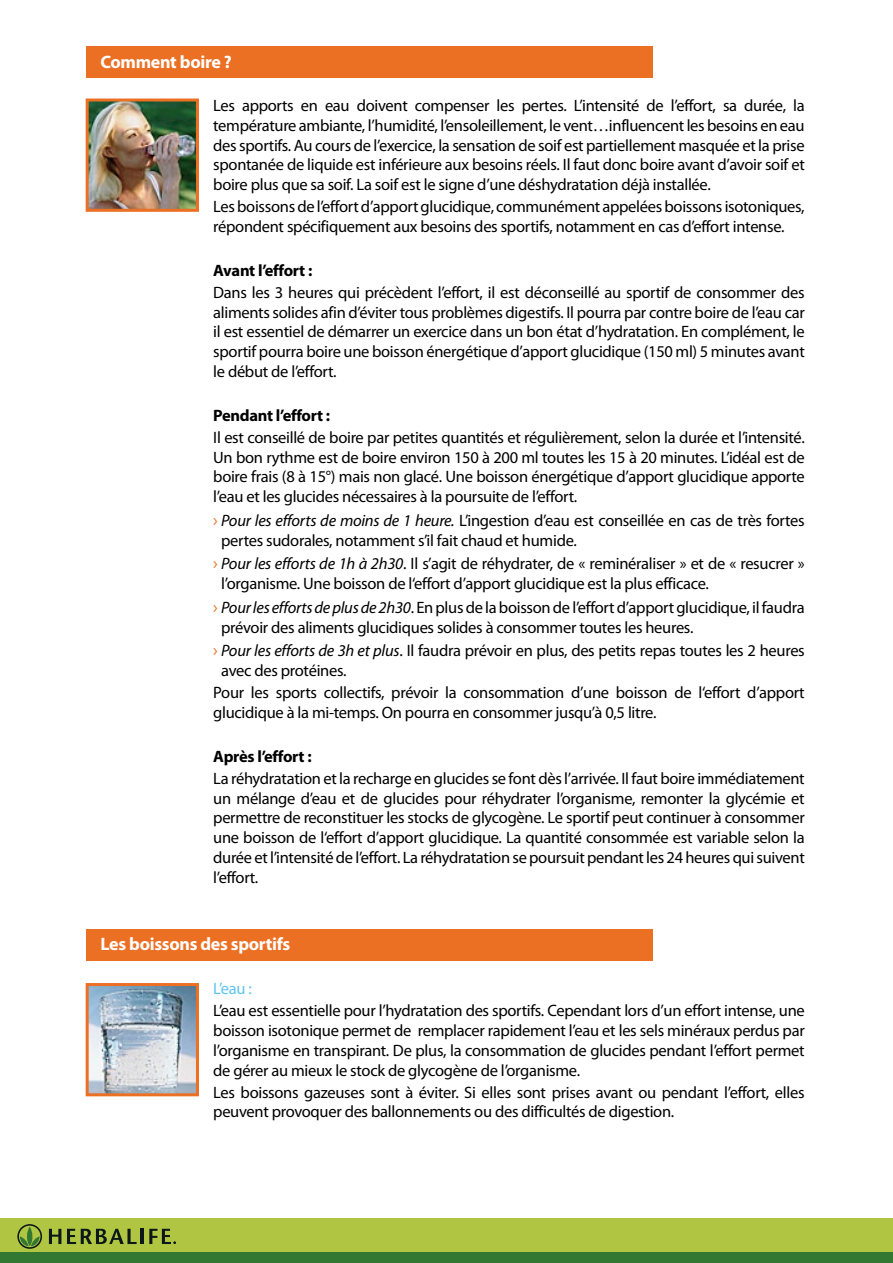
<style>
.page{position:relative;width:893px;height:1263px;background:#fff}
.page>*{position:absolute;margin:0;border:0;box-sizing:border-box;transform-origin:0 0}
.t1{font:700 18px "Myriad Pro";letter-spacing:-.02em;color:#fff}
.t2{font:16.5px/19.8px "Myriad Pro";letter-spacing:-.02em;color:#000}
.t3{font:700 16.5px "Myriad Pro";letter-spacing:-.02em;color:#000}
.t4{font:16.5px "Myriad Pro";color:#5ec5ed}
.s1{font-size:18px;color:#ec7023}
.s2{font-style:italic}
</style>
<div class="page">
<div style="left:0;top:1218px;width:893px;height:35px;background:#b0c541"></div>
<svg style="left:49px;top:1229px;width:12px;height:15px"></svg>
<svg style="left:67px;top:1229px;width:70px;height:15px"></svg>
<hr style="left:141px;top:1229px;width:3px;height:15px;background:#0c1717">
<svg style="left:149px;top:1229px;width:27px;height:15px"></svg>
<svg style="left:17px;top:1224px;width:25px;height:25px"></svg>
<div style="left:0;top:1253px;width:893px;height:10px;background:#327833"></div>
<div style="left:86px;top:929px;width:566px;height:32px;background:#ec7023"></div>
<div style="left:86px;top:46px;width:566px;height:32px;background:#ec7023"></div>
<img style="left:90px;top:987px;width:105px;height:105px">
<div style="left:86px;top:983px;width:113px;height:113px;border:3px solid #ec7023"></div>
<img style="left:90px;top:103px;width:105px;height:105px">
<div style="left:86px;top:99px;width:113px;height:113px;border:3px solid #ec7023"></div>
<p class="t1" style="left:101px;top:50px;width:133px">Comment boire ?</p>
<p class="t2" style="left:213px;top:95px;width:593px;text-align:justify">Les apports en eau doivent compenser les pertes. L’intensité de l’effort, sa durée, la température ambiante, l’humidité, l’ensoleillement, le vent…influencent les besoins en eau des sportifs. Au cours de l’exercice, la sensation de soif est partiellement masquée et la prise spontanée de liquide est inférieure aux besoins réels. Il faut donc boire avant d’avoir soif et boire plus que sa soif. La soif est le signe d’une déshydratation déjà installée.</p>
<p class="t2" style="left:213px;top:196px;width:593px">Les boissons de l’effort d’apport glucidique, communément appelées boissons isotoniques, répondent spécifiquement aux besoins des sportifs, notamment en cas d’effort intense.</p>
<p class="t3" style="left:213px;top:259px;width:101px">Avant l’effort :</p>
<p class="t2" style="left:213px;top:282px;width:593px;text-align:justify">Dans les 3 heures qui précèdent l’effort, il est déconseillé au sportif de consommer des aliments solides afin d’éviter tous problèmes digestifs. Il pourra par contre boire de l’eau car il est essentiel de démarrer un exercice dans un bon état d’hydratation. En complément, le sportif pourra boire une boisson énergétique d’apport glucidique (150 ml) 5 minutes avant le début de l’effort.</p>
<p class="t3" style="left:213px;top:404px;width:119px">Pendant l’effort :</p>
<p class="t2" style="left:213px;top:427px;width:593px;text-align:justify">Il est conseillé de boire par petites quantités et régulièrement, selon la durée et l’intensité.<br>Un bon rythme est de boire environ 150 à 200 ml toutes les 15 à 20 minutes. L’idéal est de boire frais (8 à 15°) mais non glacé. Une boisson énergétique d’apport glucidique apporte l’eau et les glucides nécessaires à la poursuite de l’effort.</p>
<p class="t2" style="left:221px;top:510px;width:585px;text-indent:-8px"><span class="s1">›</span> <span class="s2">Pour les efforts de moins de 1 heure.</span> L’ingestion d’eau est conseillée en cas de très fortes pertes sudorales, notamment s’il fait chaud et humide.</p>
<p class="t2" style="left:221px;top:554px;width:585px;text-indent:-8px"><span class="s1">›</span> <span class="s2">Pour les efforts de 1h à 2h30</span>. Il s’agit de réhydrater, de « reminéraliser » et de « resucrer » l’organisme. Une boisson de l‘effort d’apport glucidique est la plus efficace.</p>
<p class="t2" style="left:221px;top:597px;width:585px;text-indent:-8px"><span class="s1">›</span> <span class="s2">Pour les efforts de plus de 2h30</span>. En plus de la boisson de l’effort d’apport glucidique, il faudra prévoir des aliments glucidiques solides à consommer toutes les heures.</p>
<p class="t2" style="left:221px;top:641px;width:585px;text-indent:-8px"><span class="s1">›</span> <span class="s2">Pour les efforts de 3h et plus</span>. Il faudra prévoir en plus, des petits repas toutes les 2 heures avec des protéines.</p>
<p class="t2" style="left:213px;top:682px;width:593px">Pour les sports collectifs, prévoir la consommation d’une boisson de l‘effort d’apport glucidique à la mi-temps. On pourra en consommer jusqu’à 0,5 litre.</p>
<p class="t3" style="left:213px;top:745px;width:100px">Après l’effort :</p>
<p class="t2" style="left:213px;top:768px;width:593px;text-align:justify">La réhydratation et la recharge en glucides se font dès l’arrivée. Il faut boire immédiatement un mélange d’eau et de glucides pour réhydrater l’organisme, remonter la glycémie et permettre de reconstituer les stocks de glycogène. Le sportif peut continuer à consommer une boisson de l‘effort d’apport glucidique. La quantité consommée est variable selon la durée et l’intensité de l’effort. La réhydratation se poursuit pendant les 24 heures qui suivent l’effort.</p>
<p class="t1" style="left:101px;top:932px;width:191px">Les boissons des sportifs</p>
<p class="t4" style="left:213px;top:978px;width:40px">L’eau :</p>
<p class="t2" style="left:213px;top:1000px;width:593px;text-align:justify">L’eau est essentielle pour l’hydratation des sportifs. Cependant lors d’un effort intense, une boisson isotonique permet de remplacer rapidement l’eau et les sels minéraux perdus par l’organisme en transpirant. De plus, la consommation de glucides pendant l’effort permet de gérer au mieux le stock de glycogène de l’organisme.</p>
<p class="t2" style="left:213px;top:1082px;width:593px">Les boissons gazeuses sont à éviter. Si elles sont prises avant ou pendant l’effort, elles peuvent provoquer des ballonnements ou des difficultés de digestion.</p>
</div>
